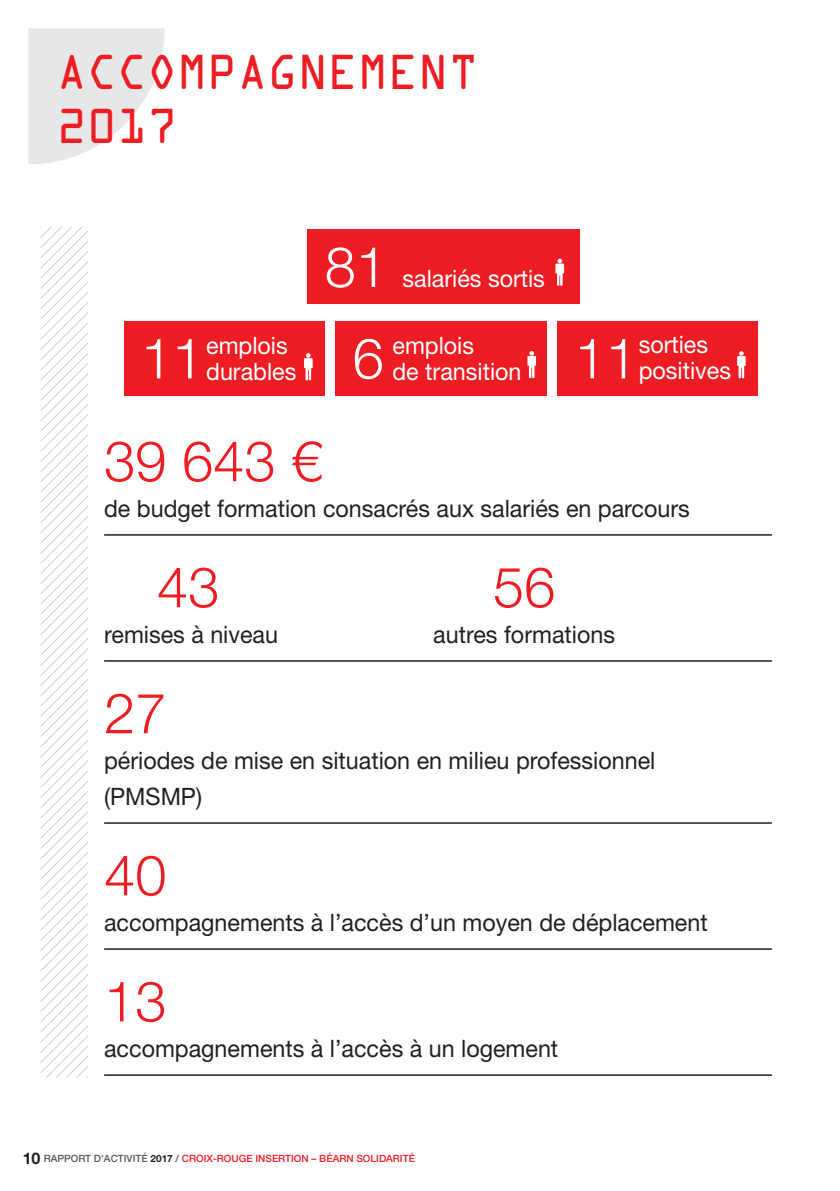
<style>
.page{position:relative;width:840px;height:1191px;background:#fff}
.page>*{position:absolute;margin:0;border:0;box-sizing:border-box;transform-origin:0 0}
.t1{font:300 56px "Helvetica Neue LT Std";color:#ee1d23}
.t2{font:300 56px "Helvetica Neue LT Std";color:#fff}
.t3{font:45.2px "OCRA CR";color:#ee1d23}
.t4{font:44px/54px "OCRA Alternate";color:#ee1d23;scale:.95 1}
.t5{font:24px/36px "Helvetica Neue LT Std";color:#231f20}
.t6{font:24px/26px "Helvetica Neue LT Std";color:#fff}
.t7{font:500 10px "Helvetica Neue LT Std";color:#ee1d23}
.s1{font-weight:700;font-size:16px;color:#231f20}
.s2{color:#57585a}
.s3{font-weight:700;color:#231f20}
</style>
<div class="page">
<svg style="left:28px;top:28px;width:136px;height:136px"></svg>
<svg style="left:41px;top:227px;width:47px;height:850px"></svg>
<hr style="left:104px;top:534px;width:667px;height:1px;background:#231f20">
<hr style="left:104px;top:660px;width:667px;height:1px;background:#231f20">
<hr style="left:104px;top:822px;width:667px;height:1px;background:#231f20">
<hr style="left:104px;top:948px;width:667px;height:1px;background:#231f20">
<hr style="left:104px;top:1074px;width:667px;height:1px;background:#231f20">
<div style="left:124px;top:321px;width:200px;height:74px;background:#ee1d23"></div>
<div style="left:557px;top:321px;width:200px;height:74px;background:#ee1d23"></div>
<div style="left:307px;top:230px;width:272px;height:74px;background:#ee1d23"></div>
<div style="left:335px;top:321px;width:211px;height:74px;background:#ee1d23"></div>
<svg style="left:304px;top:353px;width:8px;height:27px"></svg>
<svg style="left:737px;top:351px;width:8px;height:27px"></svg>
<svg style="left:555px;top:259px;width:8px;height:27px"></svg>
<svg style="left:527px;top:351px;width:8px;height:27px"></svg>
<h2 class="t3" style="left:233px;top:38px;width:34px">6</h2>
<h3 class="t4" style="left:57px;top:49px;width:445px">ACCOMPAGNEMENT<br>2017</h3>
<h1 class="t2" style="left:324px;top:233px;width:64px">81</h1>
<p class="t6" style="left:402px;top:265px;width:144px">salariés sortis</p>
<p class="t6" style="left:206px;top:332px;width:92px">emplois durables</p>
<p class="t6" style="left:392px;top:332px;width:130px">emplois<br>de transition</p>
<p class="t6" style="left:638px;top:331px;width:94px">sorties positives</p>
<h1 class="t2" style="left:352px;top:324px;width:33px">6</h1>
<h1 class="t2" style="left:141px;top:324px;width:64px">11</h1>
<h1 class="t2" style="left:574px;top:324px;width:64px">11</h1>
<h1 class="t1" style="left:104px;top:427px;width:219px">39 643 €</h1>
<p class="t5" style="left:104px;top:490px;width:587px">de budget formation consacrés aux salariés en parcours</p>
<h1 class="t1" style="left:157px;top:553px;width:64px">43</h1>
<h1 class="t1" style="left:492px;top:553px;width:64px">56</h1>
<p class="t5" style="left:104px;top:616px;width:175px">remises à niveau</p>
<p class="t5" style="left:433px;top:616px;width:183px">autres formations</p>
<h1 class="t1" style="left:104px;top:679px;width:64px">27</h1>
<p class="t5" style="left:104px;top:742px;width:552px">périodes de mise en situation en milieu professionnel (PMSMP)</p>
<h1 class="t1" style="left:104px;top:841px;width:64px">40</h1>
<p class="t5" style="left:104px;top:904px;width:604px">accompagnements à l’accès d’un moyen de déplacement</p>
<h1 class="t1" style="left:104px;top:967px;width:64px">13</h1>
<p class="t5" style="left:104px;top:1030px;width:455px">accompagnements à l’accès à un logement</p>
<p class="t7" style="left:23px;top:1152px;width:393px"><span class="s1">10</span> <span class="s2">RAPPORT D’ACTIVITÉ</span> <span class="s3">2017</span> <span class="s2">/</span> CROIX-ROUGE INSERTION – BÉARN SOLIDARITÉ</p>
</div>
